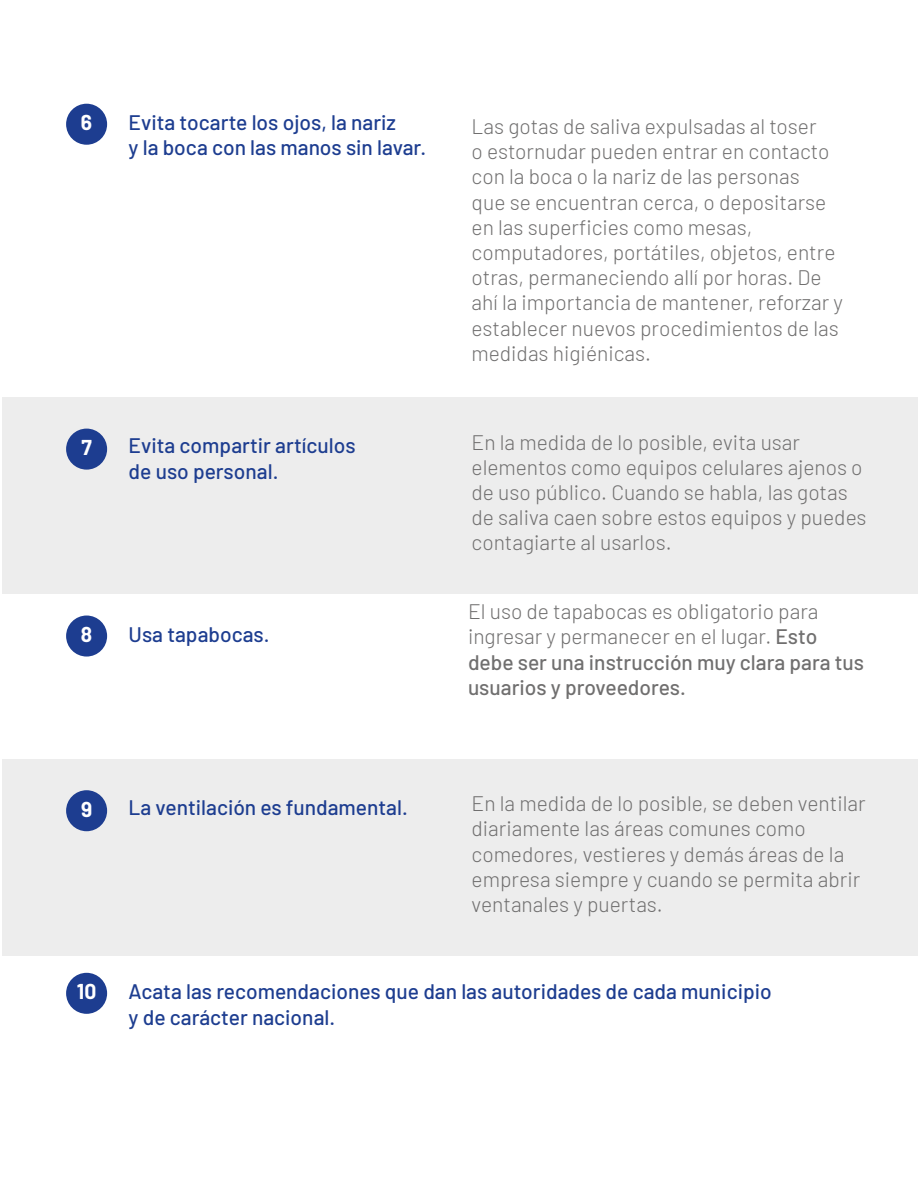
<style>
.page{position:relative;width:918px;height:1188px;background:#fff}
.page>*{position:absolute;margin:0;border:0;box-sizing:border-box;transform-origin:0 0}
.t1{font:300 21px/25.2px "Barlow";color:#706f6f}
.t2{font:500 21px/25.2px "Barlow";color:#1d3d90}
.t3{font:700 21px "Barlow";color:#fff}
.s1{font-weight:500}
</style>
<div class="page">
<div style="left:2px;top:398px;width:916px;height:196px;background:#ededed"></div>
<div style="left:2px;top:759px;width:916px;height:197px;background:#ededed"></div>
<div style="left:66px;top:104px;width:41px;height:41px;background:#1d3d90;border-radius:50%"></div>
<div style="left:66px;top:429px;width:41px;height:41px;background:#1d3d90;border-radius:50%"></div>
<div style="left:66px;top:790px;width:41px;height:41px;background:#1d3d90;border-radius:50%"></div>
<div style="left:66px;top:616px;width:41px;height:41px;background:#1d3d90;border-radius:50%"></div>
<div style="left:66px;top:973px;width:41px;height:41px;background:#1d3d90;border-radius:50%"></div>
<p class="t3" style="left:81px;top:107px;width:13px">6</p>
<p class="t2" style="left:129px;top:108px;width:299px">Evita tocarte los ojos, la nariz<br>y la boca con las manos sin lavar.</p>
<p class="t1" style="left:472px;top:112px;width:373px">Las gotas de saliva expulsadas al toser<br>o estornudar pueden entrar en contacto con la boca o la nariz de las personas<br>que se encuentran cerca, o depositarse en las superficies como mesas, computadores, portátiles, objetos, entre otras, permaneciendo allí por horas. De ahí la importancia de mantener, reforzar y establecer nuevos procedimientos de las medidas higiénicas.</p>
<p class="t3" style="left:81px;top:432px;width:12px">7</p>
<p class="t2" style="left:129px;top:432px;width:229px">Evita compartir artículos de uso personal.</p>
<p class="t1" style="left:472px;top:428px;width:397px">En la medida de lo posible, evita usar elementos como equipos celulares ajenos o de uso público. Cuando se habla, las gotas de saliva caen sobre estos equipos y puedes contagiarte al usarlos.</p>
<p class="t3" style="left:81px;top:619px;width:13px">8</p>
<p class="t2" style="left:129px;top:620px;width:142px">Usa tapabocas.</p>
<p class="t1" style="left:468px;top:597px;width:398px">El uso de tapabocas es obligatorio para ingresar y permanecer en el lugar. <span class="s1">Esto debe ser una instrucción muy clara para tus usuarios y proveedores.</span></p>
<p class="t3" style="left:81px;top:794px;width:13px">9</p>
<p class="t3" style="left:77px;top:976px;width:21px">10</p>
<p class="t2" style="left:129px;top:793px;width:281px">La ventilación es fundamental.</p>
<p class="t1" style="left:472px;top:790px;width:396px">En la medida de lo posible, se deben ventilar diariamente las áreas comunes como comedores, vestieres y demás áreas de la empresa siempre y cuando se permita abrir ventanales y puertas.</p>
<p class="t2" style="left:129px;top:977px;width:645px">Acata las recomendaciones que dan las autoridades de cada municipio y de carácter nacional.</p>
</div>
